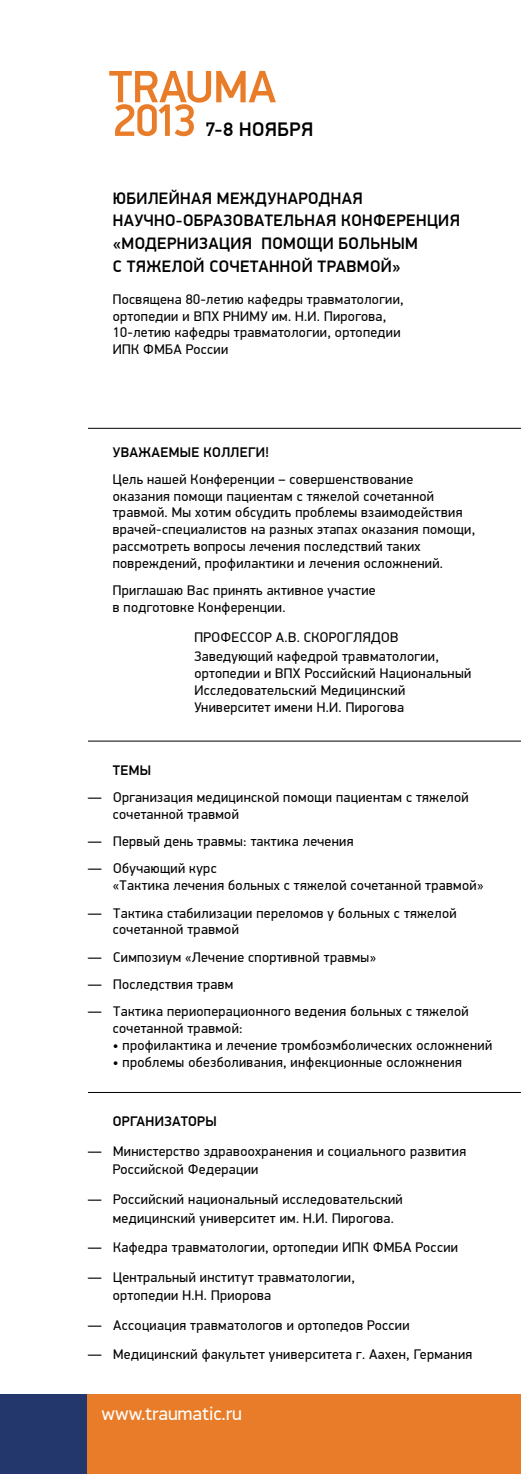
<style>
.page{position:relative;width:521px;height:1474px;background:#fff}
.page>*{position:absolute;margin:0;border:0;box-sizing:border-box;transform-origin:0 0}
.t1{font:500 19.78px "PF Din Display Pro";letter-spacing:.025em;color:#000}
.t2{font:19.25px "PF Din Display Pro";color:#fff}
.t3{font:500 16.62px/22.8px "PF Din Display Pro";letter-spacing:.025em;color:#000}
.t4{font:14px/16.8px "PF Din Display Pro";letter-spacing:.025em;color:#000}
.t5{font:500 14px "PF Din Display Pro";letter-spacing:.025em;color:#000}
</style>
<div class="page">
<svg style="left:109px;top:71px;width:167px;height:65px"></svg>
<div style="left:0;top:1394px;width:88px;height:79px;background:#23376d"></div>
<div style="left:88px;top:1394px;width:433px;height:79px;background:#e97c29"></div>
<hr style="left:88px;top:740px;width:433px;height:1px;background:#000">
<hr style="left:88px;top:428px;width:433px;height:1px;background:#000">
<hr style="left:88px;top:1092px;width:433px;height:1px;background:#000">
<h1 class="t1" style="left:205px;top:117px;width:109px">7-8 НОЯБРЯ</h1>
<p class="t3" style="left:113px;top:187px;width:348px">ЮБИЛЕЙНАЯ МЕЖДУНАРОДНАЯ<br>НАУЧНО-ОБРАЗОВАТЕЛЬНАЯ КОНФЕРЕНЦИЯ «МОДЕРНИЗАЦИЯ ПОМОЩИ БОЛЬНЫМ<br>С ТЯЖЕЛОЙ СОЧЕТАННОЙ ТРАВМОЙ»</p>
<p class="t4" style="left:113px;top:291px;width:292px">Посвящена 80-летию кафедры травматологии, ортопедии и ВПХ РНИМУ им. Н.И. Пирогова, 10-летию кафедры травматологии, ортопедии ИПК ФМБА России</p>
<p class="t5" style="left:113px;top:443px;width:158px">УВАЖАЕМЫЕ КОЛЛЕГИ!</p>
<p class="t4" style="left:113px;top:471px;width:364px">Цель нашей Конференции – совершенствование<br>оказания помощи пациентам с тяжелой сочетанной травмой. Мы хотим обсудить проблемы взаимодействия врачей-специалистов на разных этапах оказания помощи, рассмотреть вопросы лечения последствий таких повреждений, профилактики и лечения осложнений.</p>
<p class="t4" style="left:113px;top:582px;width:264px">Приглашаю Вас принять активное участие в подготовке Конференции.</p>
<p class="t4" style="left:194px;top:627px;width:246px;line-height:19.6px">ПРОФЕССОР А.В. СКОРОГЛЯДОВ<br>Заведующий кафедрой травматологии,</p>
<p class="t4" style="left:194px;top:665px;width:278px">ортопедии и ВПХ Российский Национальный<br>Исследовательский Медицинский<br>Университет имени Н.И. Пирогова</p>
<p class="t5" style="left:113px;top:761px;width:40px">ТЕМЫ</p>
<p class="t4" style="left:113px;top:789px;width:357px;text-indent:-25px">— Организация медицинской помощи пациентам с тяжелой сочетанной травмой</p>
<p class="t4" style="left:88px;top:833px;width:267px">— Первый день травмы: тактика лечения</p>
<p class="t4" style="left:113px;top:860px;width:372px;text-indent:-25px">— Обучающий курс<br>«Тактика лечения больных с тяжелой сочетанной травмой»</p>
<p class="t4" style="left:113px;top:904px;width:345px;text-indent:-25px">— Тактика стабилизации переломов у больных с тяжелой сочетанной травмой</p>
<p class="t4" style="left:88px;top:948px;width:290px">— Симпозиум «Лечение спортивной травмы»</p>
<p class="t4" style="left:88px;top:976px;width:147px">— Последствия травм</p>
<p class="t4" style="left:113px;top:1003px;width:357px;text-indent:-25px">— Тактика периоперационного ведения больных с тяжелой сочетанной травмой:</p>
<p class="t4" style="left:113px;top:1036px;width:381px">• профилактика и лечение тромбоэмболических осложнений</p>
<p class="t4" style="left:113px;top:1053px;width:350px">• проблемы обезболивания, инфекционные осложнения</p>
<p class="t5" style="left:113px;top:1112px;width:105px">ОРГАНИЗАТОРЫ</p>
<p class="t4" style="left:113px;top:1141px;width:355px;line-height:18.9px;text-indent:-25px">— Министерство здравоохранения и социального развития<br>Российской Федерации</p>
<p class="t4" style="left:113px;top:1189px;width:291px;line-height:18.9px;text-indent:-25px">— Российский национальный исследовательский медицинский университет им. Н.И. Пирогова.</p>
<p class="t4" style="left:88px;top:1239px;width:371px">— Кафедра травматологии, ортопедии ИПК ФМБА России</p>
<p class="t4" style="left:113px;top:1267px;width:243px;line-height:18.9px;text-indent:-25px">— Центральный институт травматологии, ортопедии Н.Н. Приорова</p>
<p class="t4" style="left:88px;top:1316px;width:323px">— Ассоциация травматологов и ортопедов России</p>
<p class="t4" style="left:88px;top:1346px;width:386px">— Медицинский факультет университета г. Аахен, Германия</p>
<h2 class="t2" style="left:102px;top:1401px;width:142px">www.traumatic.ru</h2>
</div>
